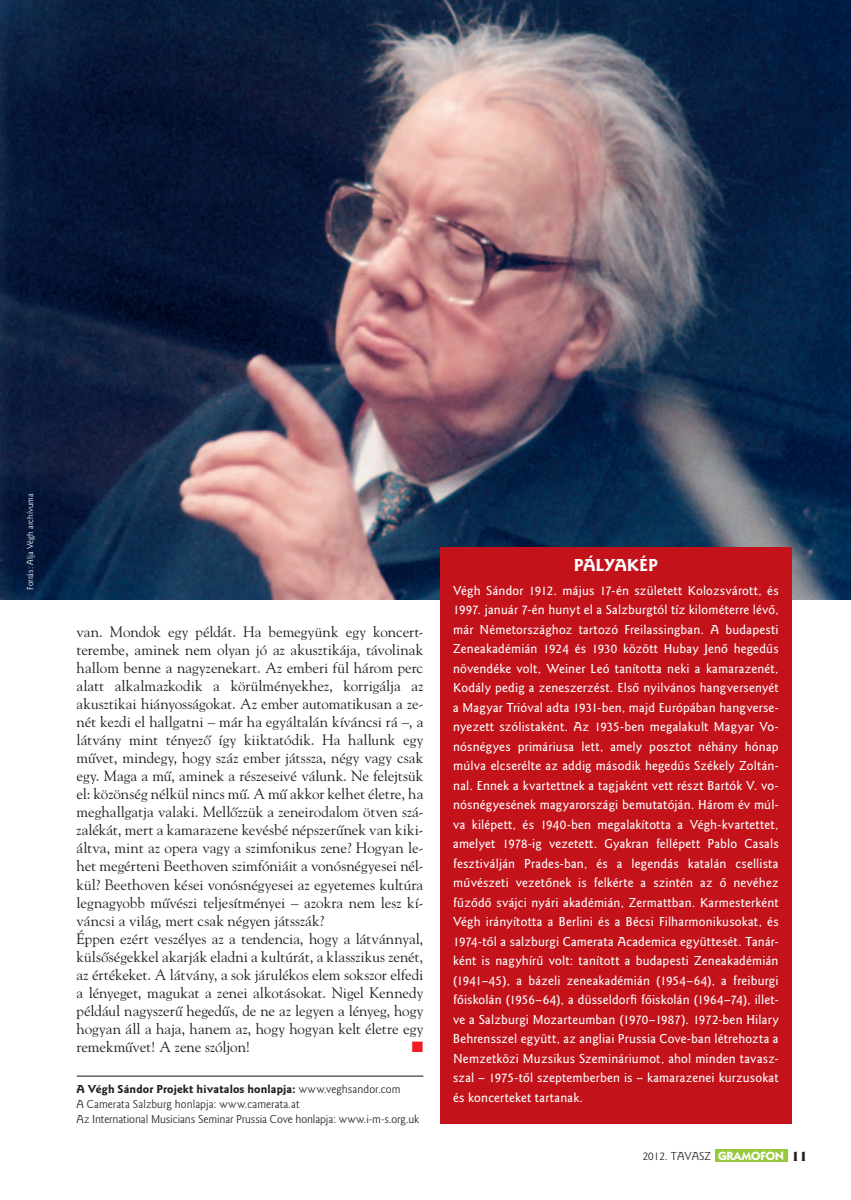
<style>
.page{position:relative;width:851px;height:1200px;background:#fff}
.page>*{position:absolute;margin:0;border:0;box-sizing:border-box;transform-origin:0 0}
.t1{font:18px "Goudy Sans Bold H";letter-spacing:-.01em;color:#fff}
.t2{font:15px/18px "Goudy H";color:#231f20}
.t3{font:15px "Zapf Dingbats";color:#ee1d23}
.t4{font:13.5px/19.5px "Goudy Sans Medium H";letter-spacing:.015em;color:#fff;text-align:justify}
.t5{font:12px/15px "Goudy Sans Book H";letter-spacing:-.005em;color:#231f20}
.t6{font:12px "Goudy Sans Bold H";letter-spacing:.015em;color:#231f20}
.t7{font:9px "Goudy Sans Book H";letter-spacing:.01em;color:#fff}
.s1{font-family:"Goudy Sans Book H"}
.s2{font-family:"Itc Kabel Bold H";color:#fff}
.s3{font-family:"Goudy Sans Black H";font-size:15px}
</style>
<div class="page">
<div style="left:714px;top:1148px;width:73px;height:13px;background:#97c93c"></div>
<img style="left:0;top:0;width:850px;height:600px">
<div style="left:440px;top:547px;width:351px;height:576px;background:#c4121a"></div>
<hr style="left:77px;top:1075px;width:346px;height:1px;background:#231f20">
<p class="t7" style="left:25px;top:590px;width:98px;rotate:-90deg">Forrás: Alja Végh archívuma</p>
<p class="t2" style="left:77px;top:622px;width:348px">van. Mondok egy példát. Ha bemegyünk egy koncert&shy;terembe, aminek nem olyan jó az akusztikája, távolinak hallom benne a nagyzenekart. Az emberi fül három perc alatt alkalmazkodik a körülményekhez, korrigálja az akusztikai hiányosságokat. Az ember automatikusan a ze&shy;nét kezdi el hallgatni – már ha egyáltalán kíváncsi rá –, a látvány mint tényezô így kiiktatódik. Ha hallunk egy mûvet, mindegy, hogy száz ember játssza, négy vagy csak egy. Maga a mû, aminek a részeseivé válunk. Ne felejtsük el: közönség nélkül nincs mû. A mû akkor kelhet életre, ha meghallgatja valaki. Mellôzzük a zeneirodalom ötven szá&shy;zalékát, mert a kamarazene kevésbé népszerûnek van kiki&shy;áltva, mint az opera vagy a szimfonikus zene? Hogyan le&shy;het megérteni Beethoven szimfóniáit a vonósnégyesei nél&shy;kül? Beethoven kései vonósnégyesei az egyetemes kultúra legnagyobb mûvészi teljesítményei – azokra nem lesz kí&shy;váncsi a világ, mert csak négyen játsszák?<br>Éppen ezért veszélyes az a tendencia, hogy a látvánnyal, külsôségekkel akarják eladni a kultúrát, a klasszikus zenét, az értékeket. A látvány, a sok járulékos elem sokszor elfedi a lényeget, magukat a zenei alkotásokat. Nigel Kennedy például nagyszerû hegedûs, de ne az legyen a lényeg, hogy hogyan áll a haja, hanem az, hogy hogyan kelt életre egy remekmûvet! A zene szóljon!</p>
<p class="t3" style="left:412px;top:1039px;width:13px">■</p>
<p class="t6" style="left:77px;top:1082px;width:325px">A Végh Sándor Projekt hivatalos honlapja: <span class="s1">www.veghsandor.com</span></p>
<p class="t5" style="left:77px;top:1096px;width:344px">A Camerata Salzburg honlapja: www.camerata.at<br>Az International Musicians Seminar Prussia Cove honlapja: www.i-m-s.org.uk</p>
<h1 class="t1" style="left:574px;top:554px;width:84px">Pályakép</h1>
<p class="t4" style="left:453px;top:580px;width:327px">Végh Sándor 1912. május 17-én született Kolozsvárott, és 1997. január 7-én hunyt el a Salzburgtól tíz kilométerre lévô, már Németországhoz tartozó Freilassingban. A budapesti Zeneakadémián 1924 és 1930 között Hubay Jenô hegedûs növendéke volt, Weiner Leó tanította neki a kamarazenét, Kodály pedig a zeneszerzést. Elsô nyilvános hangversenyét a Magyar Trióval adta 1931-ben, majd Európában hangverse&shy;nyezett szólistaként. Az 1935-ben megalakult Magyar Vo&shy;nósnégyes primáriusa lett, amely posztot néhány hónap múlva elcserélte az addig második hegedûs Székely Zoltán&shy;nal. Ennek a kvartettnek a tagjaként vett részt Bartók V. vo&shy;nósnégyesének magyarországi bemutatóján. Három év múl&shy;va kilépett, és 1940-ben megalakította a Végh-kvartettet, amelyet 1978-ig vezetett. Gyakran fellépett Pablo Casals fesztiválján Prades-ban, és a legendás katalán csellista mûvészeti vezetônek is felkérte a szintén az ô nevéhez fûzôdô svájci nyári akadémián, Zermattban. Karmesterként Végh irányította a Berlini és a Bécsi Filharmonikusokat, és 1974-tôl a salzburgi Camerata Academica együttesét. Tanár&shy;ként is nagyhírû volt: tanított a budapesti Zeneakadémián (1941–45), a bázeli zeneakadémián (1954–64), a freiburgi fôiskolán (1956–64), a düsseldorfi fôiskolán (1964–74), illet&shy;ve a Salzburgi Mozarteumban (1970–1987). 1972-ben Hilary Behrensszel együtt, az angliai Prussia Cove-ban létrehozta a Nemzetközi Muzsikus Szemináriumot, ahol minden tavas - szal – 1975-tôl szeptemberben is – kamarazenei kurzusokat és koncerteket tartanak.</p>
<p class="t5" style="left:642px;top:1148px;width:166px">2012. tavasz <span class="s2">GRAMOFON</span> <span class="s3">11</span></p>
</div>
